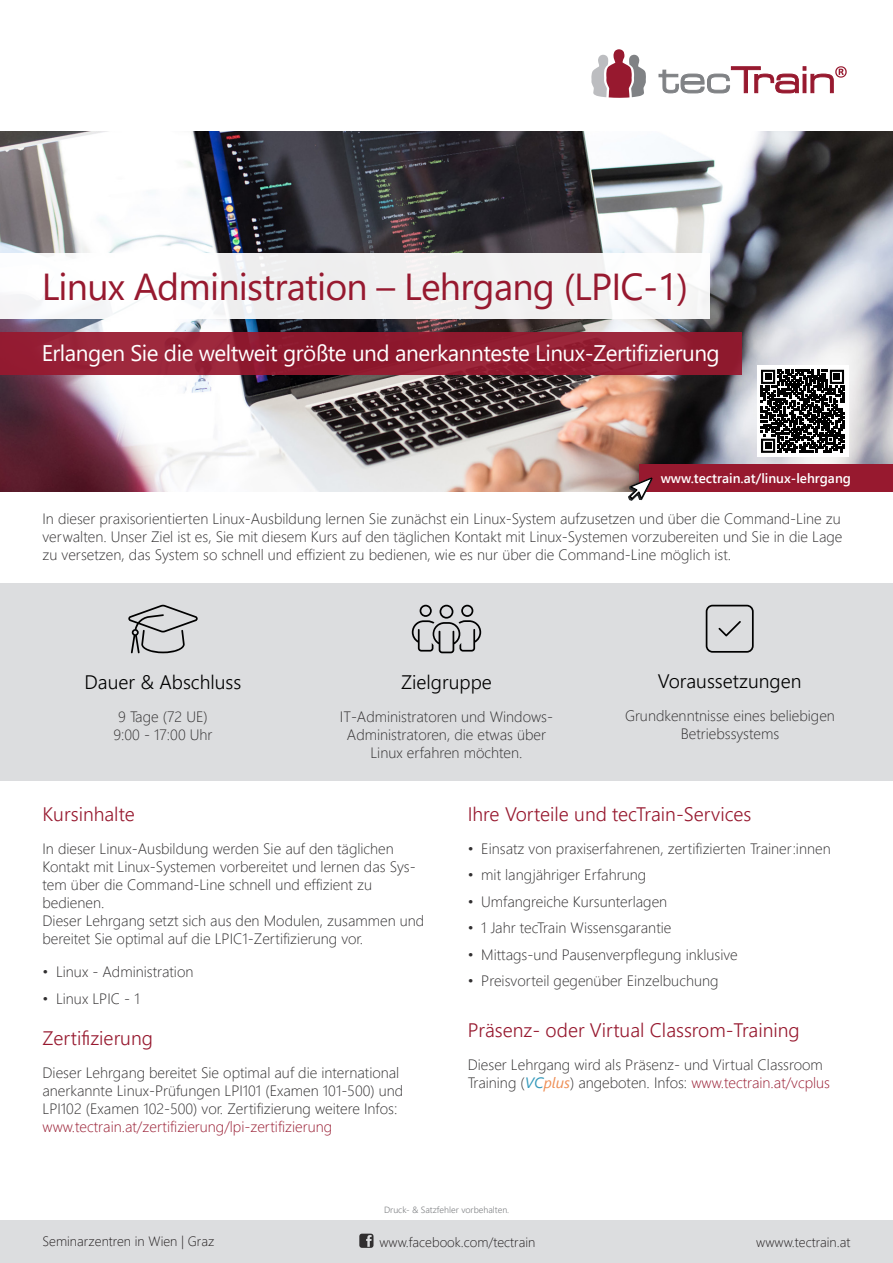
<style>
.page{position:relative;width:893px;height:1263px;background:#fff}
.page>*{position:absolute;margin:0;border:0;box-sizing:border-box;transform-origin:0 0}
.TITEL_1{font:37.5px "Segoe UI";letter-spacing:-.02em;color:#97192f}
._1__Untertitel{font:22.5px "Segoe UI";letter-spacing:-.02em;color:#fff}
.Untertitel_-_Fließtext{font:300 19.5px "Segoe UI";color:#97192f}
.Untertitel_-_Graubox{font:300 19.5px "Segoe UI";color:#000}
.Fließtext{font:300 15px/18px "Segoe UI";color:#312f30}
.Graubox-text{font:300 15px/18px "Segoe UI";color:#312f30;text-align:center}
.t1{font:300 13.5px "Segoe UI";color:#231f20}
.Website_Link{font:600 13.5px "Segoe UI";color:#fff}
.t2{font:300 9px "Segoe UI";color:#808285}
.s1{color:#97192f}
.s2{font-weight:400;font-style:italic;color:#3599bb}
.s3{font-weight:400;font-style:italic;color:#ee8e55}
</style>
<div class="page">
<div style="left:0;top:1221px;width:893px;height:42px;background:#dcdddf"></div>
<svg style="left:658px;top:66px;width:189px;height:28px"></svg>
<svg style="left:591px;top:49px;width:55px;height:49px"></svg>
<svg style="left:359px;top:1233px;width:14px;height:15px"></svg>
<img style="left:0;top:132px;width:893px;height:360px">
<div style="left:0;top:253px;width:710px;height:66px;background:linear-gradient(to right,#f9f9fa,#f2f2f2)"></div>
<div style="left:639px;top:464px;width:254px;height:28px;background:#97192f"></div>
<div style="left:757px;top:366px;width:91px;height:91px;background:linear-gradient(to right,#fff,#fff)"></div>
<svg style="left:761px;top:370px;width:83px;height:83px"></svg>
<div style="left:0;top:583px;width:893px;height:198px;background:#dcdddf"></div>
<svg style="left:128px;top:605px;width:70px;height:48px"></svg>
<svg style="left:412px;top:605px;width:69px;height:48px"></svg>
<svg style="left:706px;top:605px;width:48px;height:48px"></svg>
<svg style="left:629px;top:477px;width:23px;height:24px"></svg>
<div style="left:0;top:332px;width:742px;height:43px;background:#97192f"></div>
<p class="TITEL_1" style="left:42px;top:251px;width:648px">Linux Administration – Lehrgang (LPIC-1)</p>
<p class="_1__Untertitel" style="left:42px;top:332px;width:680px">Erlangen Sie die weltweit größte und anerkannteste Linux-Zertifizierung</p>
<p class="Website_Link" style="left:661px;top:465px;width:192px">www.tectrain.at/linux-lehrgang</p>
<p class="Fließtext" style="left:43px;top:509px;width:801px;text-align:justify">In dieser praxisorientierten Linux-Ausbildung lernen Sie zunächst ein Linux-System aufzusetzen und über die Command-Line zu verwalten. Unser Ziel ist es, Sie mit diesem Kurs auf den täglichen Kontakt mit Linux-Systemen vorzubereiten und Sie in die Lage zu versetzen, das System so schnell und effizient zu bedienen, wie es nur über die Command-Line möglich ist.</p>
<p class="Untertitel_-_Graubox" style="left:85px;top:663px;width:158px">Dauer &amp; Abschluss</p>
<p class="Untertitel_-_Graubox" style="left:401px;top:663px;width:92px">Zielgruppe</p>
<p class="Untertitel_-_Graubox" style="left:658px;top:663px;width:145px">Voraussetzungen</p>
<p class="Graubox-text" style="left:118px;top:706px;width:91px">9 Tage (72 UE)</p>
<p class="Graubox-text" style="left:113px;top:724px;width:101px">9:00 - 17:00 Uhr</p>
<p class="Graubox-text" style="left:340px;top:706px;width:215px">IT-Administratoren und Windows-<br>Administratoren, die etwas über<br>Linux erfahren möchten.</p>
<p class="Graubox-text" style="left:625px;top:705px;width:211px">Grundkenntnisse eines beliebigen<br>Betriebssystems</p>
<p class="Untertitel_-_Fließtext" style="left:43px;top:795px;width:94px">Kursinhalte</p>
<p class="Fließtext" style="left:43px;top:838px;width:383px">In dieser Linux-Ausbildung werden Sie auf den täglichen Kontakt mit Linux-Systemen vorbereitet und lernen das Sys&shy;tem über die Command-Line schnell und effizient zu bedienen.<br>Dieser Lehrgang setzt sich aus den Modulen, zusammen und bereitet Sie optimal auf die LPIC1-Zertifizierung vor.</p>
<p class="Fließtext" style="left:43px;top:961px;width:152px">• Linux - Administration</p>
<p class="Fließtext" style="left:43px;top:988px;width:99px">• Linux LPIC - 1</p>
<p class="Untertitel_-_Fließtext" style="left:43px;top:1020px;width:112px">Zertifizierung</p>
<p class="Fließtext" style="left:43px;top:1062px;width:362px">Dieser Lehrgang bereitet Sie optimal auf die international anerkannte Linux-Prüfungen LPI101 (Examen 101-500) und LPI102 (Examen 102-500) vor. Zertifizierung weitere Infos: <span class="s1">www.tectrain.at/zertifizierung/lpi-zertifizierung</span></p>
<p class="Untertitel_-_Fließtext" style="left:468px;top:795px;width:285px">Ihre Vorteile und tecTrain-Services</p>
<p class="Fließtext" style="left:468px;top:838px;width:364px">• Einsatz von praxiserfahrenen, zertifizierten Trainer:innen</p>
<p class="Fließtext" style="left:468px;top:864px;width:180px">• mit langjähriger Erfahrung</p>
<p class="Fließtext" style="left:468px;top:891px;width:201px">• Umfangreiche Kursunterlagen</p>
<p class="Fließtext" style="left:468px;top:917px;width:205px">• 1 Jahr tecTrain Wissensgarantie</p>
<p class="Fließtext" style="left:468px;top:944px;width:272px">• Mittags-und Pausenverpflegung inklusive</p>
<p class="Fließtext" style="left:468px;top:970px;width:252px">• Preisvorteil gegenüber Einzelbuchung</p>
<p class="Untertitel_-_Fließtext" style="left:468px;top:1011px;width:334px">Präsenz- oder Virtual Classrom-Training</p>
<p class="Fließtext" style="left:468px;top:1054px;width:364px">Dieser Lehrgang wird als Präsenz- und Virtual Classroom<br>Training (<span class="s2">VC</span><span class="s3">plus</span>) angeboten. Infos: <span class="s1">www.tectrain.at/vcplus</span></p>
<p class="t2" style="left:384px;top:1201px;width:127px">Druck- &amp; Satzfehler vorbehalten.</p>
<p class="t1" style="left:43px;top:1229px;width:173px">Seminarzentren in Wien | Graz</p>
<p class="t1" style="left:379px;top:1229px;width:157px">www.facebook.com/tectrain</p>
<p class="t1" style="left:756px;top:1229px;width:96px">wwww.tectrain.at</p>
</div>
